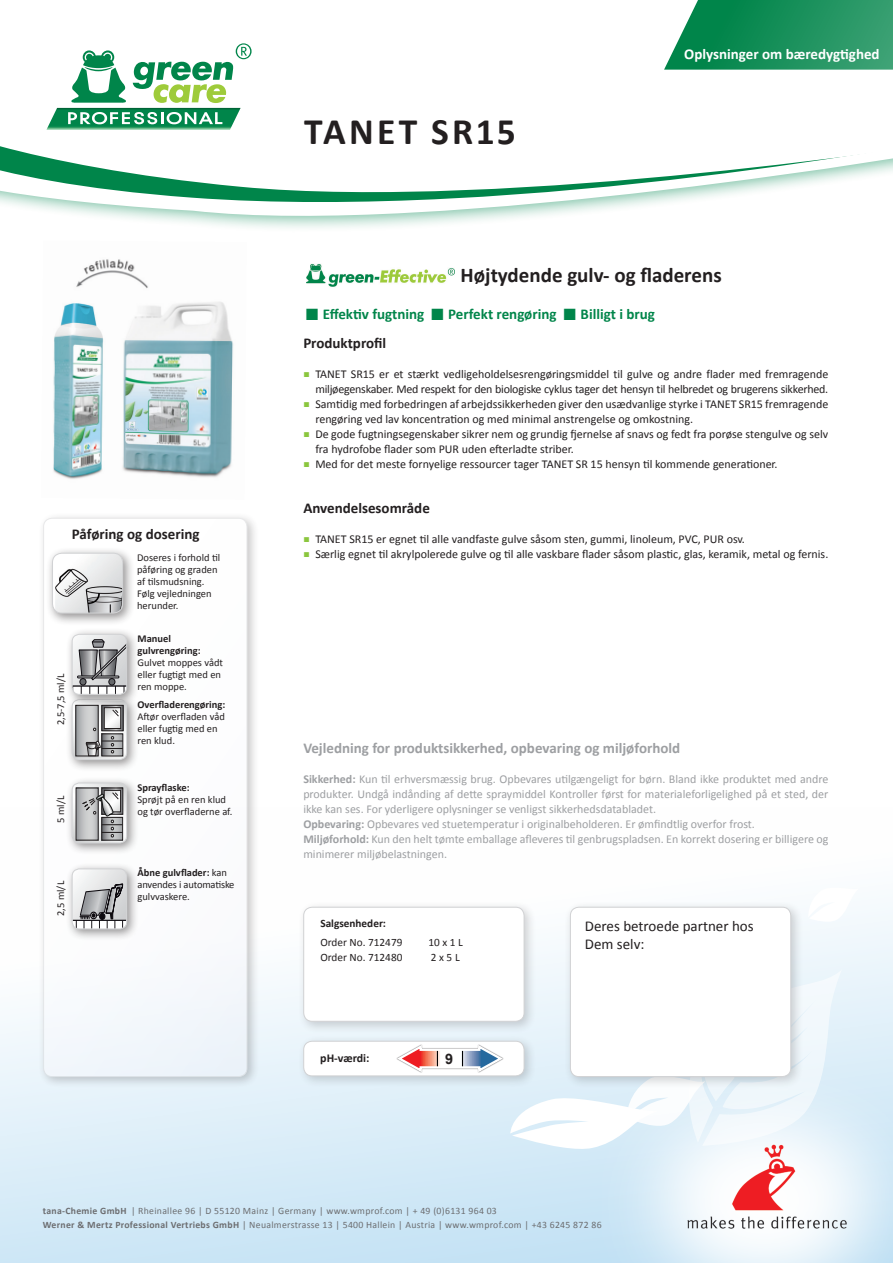
<style>
.page{position:relative;width:893px;height:1263px;background:#fff}
.page>*{position:absolute;margin:0;border:0;box-sizing:border-box;transform-origin:0 0}
.t1{font:700 37.5px "Calibri";letter-spacing:.09em;color:#231f20}
.t2{font:700 21px "Calibri";color:#231f20}
.t3{font:700 15px "Calibri";color:#9d9fa2}
.t4{font:700 15px "Calibri";color:#231f20}
.t5{font:700 15px "Calibri";color:#00854a}
.t6{font:15px "Calibri";color:#231f20}
.t7{font:700 15px "Calibri";color:#fff}
.t8{font:700 14.4px "Arial";color:#231f20}
.t9{font:12px/15px "Calibri";color:#231f20}
.t10{font:12px/15px "Calibri";color:#9d9fa2;text-align:justify}
.t11{font:12px/15px "Calibri";letter-spacing:-.02em;color:#231f20;text-align:right}
.t12{font:700 12px "Calibri";color:#231f20}
.t13{font:11.25px "Calibri";color:#231f20}
.t14{font:700 11.25px "Calibri";color:#231f20}
.t15{font:10.5px/12px "Calibri";color:#231f20}
.t16{font:700 10.5px "Calibri";color:#231f20}
.t17{font:9.75px "Calibri";letter-spacing:.03em;color:#6c6d70}
.s1{font-weight:700}
.s2{font-family:"Arial";font-weight:400;font-size:24.3px}
.s3{font-family:"Arial";font-size:10.5px;color:#8bc63e}
</style>
<div class="page">
<div style="left:0;top:808px;width:893px;height:455px;background:linear-gradient(to bottom,#fff,#cbe6f6)"></div>
<svg style="left:510px;top:968px;width:332px;height:181px"></svg>
<svg style="left:807px;top:888px;width:52px;height:34px"></svg>
<svg style="left:188px;top:222px;width:266px;height:6px;fill:#f0f7f4"></svg>
<svg style="left:71px;top:212px;width:502px;height:10px"></svg>
<svg style="left:0;top:146px;width:893px;height:66px"></svg>
<div style="left:564px;top:901px;width:239px;height:188px;background:#231f20;opacity:.2"></div>
<div style="left:570px;top:907px;width:221px;height:169px;background:#fff;border-radius:9px"></div>
<div style="left:570px;top:907px;width:221px;height:170px;border:1px solid #d1d2d4;border-radius:9px"></div>
<div style="left:297px;top:901px;width:240px;height:133px;background:#231f20;opacity:.2"></div>
<div style="left:304px;top:907px;width:220px;height:114px;background:#fff;border-radius:9px"></div>
<div style="left:303px;top:907px;width:221px;height:115px;border:1px solid #d1d2d4;border-radius:9px"></div>
<div style="left:297px;top:1035px;width:240px;height:53px;background:#231f20;opacity:.2"></div>
<div style="left:304px;top:1041px;width:220px;height:35px;background:#fff;border-radius:9px"></div>
<div style="left:303px;top:1041px;width:221px;height:35px;border:1px solid #d1d2d4;border-radius:9px"></div>
<svg style="left:396px;top:1044px;width:108px;height:29px"></svg>
<div style="left:37px;top:512px;width:223px;height:577px;background:#231f20;opacity:.49"></div>
<div style="left:44px;top:518px;width:203px;height:558px;background:#fcfcfd;border-radius:9px"></div>
<div style="left:43px;top:518px;width:204px;height:559px;border:1px solid #d1d2d4;border-radius:9px"></div>
<div style="left:46px;top:547px;width:89px;height:79px;background:#231f20;opacity:.49"></div>
<img style="left:55px;top:553px;width:68px;height:60px">
<div style="left:52px;top:553px;width:71px;height:60px;border:1px solid #d1d2d4;border-radius:9px"></div>
<div style="left:66px;top:693px;width:73px;height:79px;background:#231f20;opacity:.49"></div>
<svg style="left:72px;top:707px;width:55px;height:52px;background:#a5a6a7"></svg>
<div style="left:72px;top:699px;width:55px;height:61px;border:1px solid #d1d2d4;border-radius:7px"></div>
<div style="left:66px;top:628px;width:73px;height:79px;background:#231f20;opacity:.49"></div>
<svg style="left:72px;top:634px;width:55px;height:60px"></svg>
<div style="left:72px;top:634px;width:55px;height:61px;border:1px solid #d1d2d4;border-radius:7px"></div>
<div style="left:66px;top:777px;width:73px;height:78px;background:#231f20;opacity:.49"></div>
<svg style="left:72px;top:783px;width:54px;height:60px;background:#a7a7a8"></svg>
<div style="left:72px;top:783px;width:55px;height:60px;border:1px solid #d1d2d4;border-radius:7px"></div>
<div style="left:66px;top:863px;width:73px;height:78px;background:#231f20;opacity:.49"></div>
<svg style="left:72px;top:869px;width:54px;height:60px"></svg>
<div style="left:72px;top:868px;width:55px;height:61px;border:1px solid #d1d2d4;border-radius:7px"></div>
<svg style="left:664px;top:0;width:229px;height:70px;background:#2b9968"></svg>
<img style="left:53px;top:259px;width:181px;height:220px">
<img style="left:306px;top:264px;width:149px;height:23px">
<svg style="left:46px;top:43px;width:206px;height:87px"></svg>
<img style="left:603px;top:1048px;width:290px;height:215px">
<p class="t1" style="left:304px;top:108px;width:213px">TANET SR15</p>
<p class="t7" style="left:684px;top:44px;width:197px">Oplysninger om bæredygtighed</p>
<p class="t4" style="left:72px;top:524px;width:129px">Påføring og dosering</p>
<p class="t15" style="left:55px;top:725px;width:53px;rotate:-90deg">2,5-7,5 ml/L</p>
<p class="t15" style="left:55px;top:823px;width:28px;rotate:-90deg">5 ml/L</p>
<p class="t15" style="left:55px;top:916px;width:36px;rotate:-90deg">2,5 ml/L</p>
<p class="t15" style="left:137px;top:551px;width:85px">Doseres i forhold til påføring og graden af tilsmudsning.<br>Følg vejledningen herunder.</p>
<p class="t16" style="left:137px;top:632px;width:35px">Manuel</p>
<p class="t16" style="left:137px;top:644px;width:65px">gulvrengøring:</p>
<p class="t15" style="left:137px;top:657px;width:87px">Gulvet moppes vådt eller fugtigt med en ren moppe.</p>
<p class="t15" style="left:137px;top:698px;width:89px"><span class="s1">Overfladerengøring:<br></span>Aftør overfladen våd eller fugtig med en ren klud.</p>
<p class="t16" style="left:137px;top:780px;width:54px">Sprayflaske:</p>
<p class="t15" style="left:137px;top:793px;width:96px">Sprøjt på en ren klud og tør overfladerne af.</p>
<p class="t15" style="left:137px;top:866px;width:99px"><span class="s1">Åbne gulvflader:</span> kan anvendes i automatiske gulvvaskere.</p>
<p class="t2" style="left:461px;top:262px;width:263px">Højtydende gulv- og fladerens</p>
<p class="t5" style="left:305px;top:304px;width:352px"><span class="s2">■</span> Effektiv fugtning <span class="s2">■</span> Perfekt rengøring <span class="s2">■</span> Billigt i brug</p>
<p class="t4" style="left:303px;top:333px;width:84px">Produktprofil</p>
<p class="t11" style="left:303px;top:367px;width:526px"><span class="s3">■</span> TANET SR15 er et stærkt vedligeholdelsesrengøringsmiddel til gulve og andre flader med fremragende miljøegenskaber. Med respekt for den biologiske cyklus tager det hensyn til helbredet og brugerens sikkerhed.</p>
<p class="t9" style="left:315px;top:397px;width:514px;text-indent:-12px"><span class="s3">■</span> Samtidig med forbedringen af arbejdssikkerheden giver den usædvanlige styrke i TANET SR15 fremragende rengøring ved lav koncentration og med minimal anstrengelse og omkostning.</p>
<p class="t9" style="left:315px;top:427px;width:514px;text-indent:-12px"><span class="s3">■</span> De gode fugtningsegenskaber sikrer nem og grundig fjernelse af snavs og fedt fra porøse stengulve og selv fra hydrofobe flader som PUR uden efterladte striber.</p>
<p class="t9" style="left:303px;top:457px;width:476px"><span class="s3">■</span> Med for det meste fornyelige ressourcer tager TANET SR 15 hensyn til kommende generationer.</p>
<p class="t4" style="left:303px;top:498px;width:128px">Anvendelsesområde</p>
<p class="t9" style="left:303px;top:532px;width:443px"><span class="s3">■</span> TANET SR15 er egnet til alle vandfaste gulve såsom sten, gummi, linoleum, PVC, PUR osv.</p>
<p class="t9" style="left:303px;top:547px;width:526px"><span class="s3">■</span> Særlig egnet til akrylpolerede gulve og til alle vaskbare flader såsom plastic, glas, keramik, metal og fernis.</p>
<p class="t3" style="left:303px;top:738px;width:378px">Vejledning for produktsikkerhed, opbevaring og miljøforhold</p>
<p class="t10" style="left:303px;top:772px;width:526px"><span class="s1">Sikkerhed:</span> Kun til erhversmæssig brug. Opbevares utilgængeligt for børn. Bland ikke produktet med andre produkter. Undgå indånding af dette spraymiddel Kontroller først for materialeforligelighed på et sted, der ikke kan ses. For yderligere oplysninger se venligst sikkerhedsdatabladet.</p>
<p class="t10" style="left:303px;top:817px;width:453px"><span class="s1">Opbevaring:</span> Opbevares ved stuetemperatur i originalbeholderen. Er ømfindtlig overfor frost.</p>
<p class="t10" style="left:303px;top:832px;width:526px"><span class="s1">Miljøforhold:</span> Kun den helt tømte emballage afleveres til genbrugspladsen. En korrekt dosering er billigere og minimerer miljøbelastningen.</p>
<p class="t14" style="left:320px;top:916px;width:67px">Salgsenheder:</p>
<p class="t13" style="left:320px;top:935px;width:83px">Order No. 712479</p>
<p class="t13" style="left:428px;top:935px;width:36px">10 x 1 L</p>
<p class="t13" style="left:320px;top:950px;width:83px">Order No. 712480</p>
<p class="t13" style="left:431px;top:950px;width:30px">2 x 5 L</p>
<p class="t12" style="left:320px;top:1050px;width:51px">pH-værdi:</p>
<p class="t8" style="left:445px;top:1048px;width:10px">9</p>
<p class="t6" style="left:585px;top:916px;width:170px">Deres betroede partner hos</p>
<p class="t6" style="left:585px;top:934px;width:61px">Dem selv:</p>
<p class="t17" style="left:43px;top:1205px;width:456px"><span class="s1">tana-Chemie GmbH</span> | Rheinallee 96 | D 55120 Mainz | Germany | www.wmprof.com | + 49 (0)6131 964 03</p>
<p class="t17" style="left:43px;top:1218px;width:560px"><span class="s1">Werner &amp; Mertz Professional Vertriebs GmbH</span> | Neualmerstrasse 13 | 5400 Hallein | Austria | www.wmprof.com | +43 6245 872 86</p>
</div>
